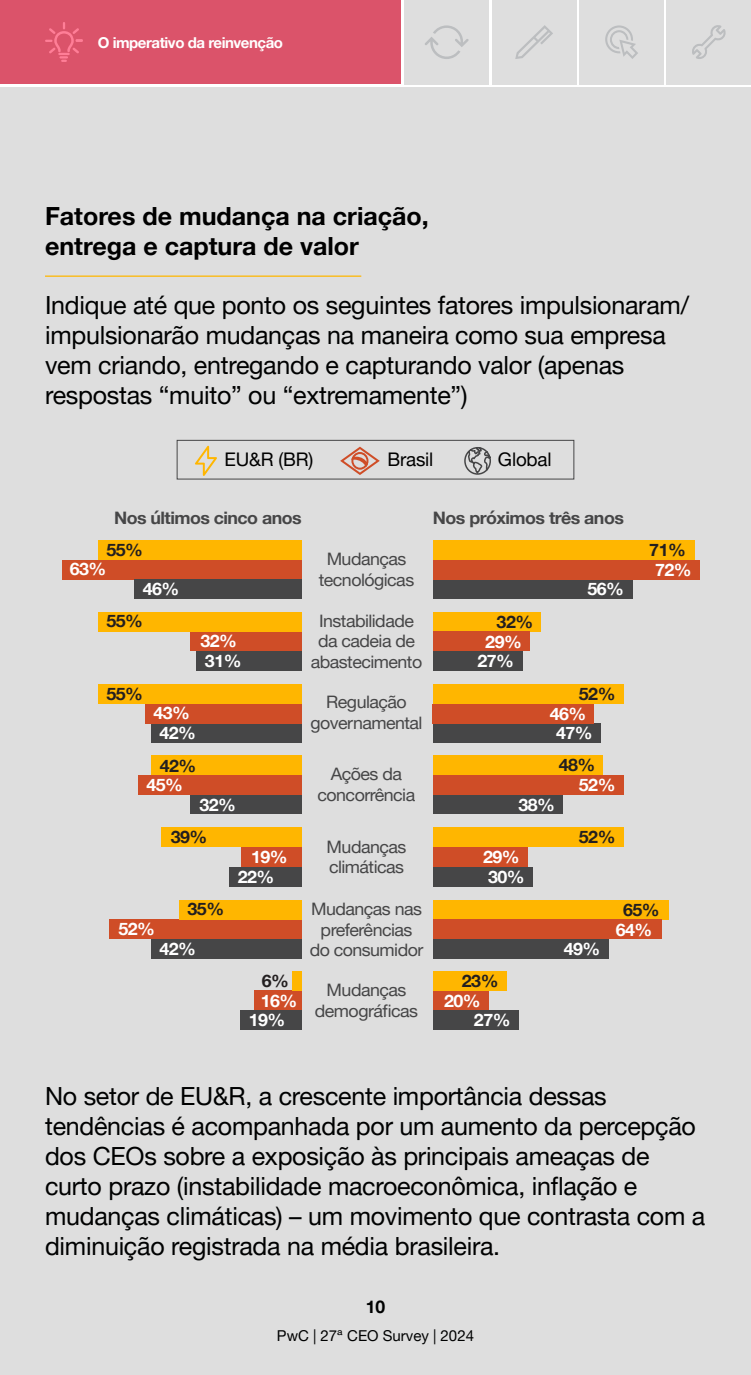
<style>
.page{position:relative;width:751px;height:1375px;background:#fff}
.page>*{position:absolute;margin:0;border:0;box-sizing:border-box;transform-origin:0 0}
.t1{font:25px/30px "Helvetica Neue LT Pro";letter-spacing:-.01em;color:#000101}
.t2{font:700 25px/30px "Helvetica Neue LT Pro";color:#000}
.t3{font:18.75px "Helvetica Neue LT Pro";letter-spacing:-.01em;color:#000}
.t4{font:700 17.5px "Helvetica Neue LT Pro";color:#000}
.t5{font:17.12px/20.6px "Helvetica Neue LT Pro";letter-spacing:-.03em;color:#464647;text-align:center;scale:1.04 1}
.t6{font:700 17.12px "Helvetica Neue";letter-spacing:-.03em;color:#fff;scale:1.04 1}
.t7{font:700 17.12px "Helvetica Neue";letter-spacing:-.03em;color:#231f20;scale:1.04 1}
.t8{font:700 17.12px "Helvetica Neue";letter-spacing:-.03em;color:#464647;scale:1.04 1}
.t9{font:700 15px "Helvetica Neue LT Pro";letter-spacing:-.03em;color:#fff}
.t10{font:15px "Helvetica Neue LT Pro";color:#000101}
</style>
<div class="page">
<div style="left:0;top:0;width:401px;height:84px;background:#db536a"></div>
<div style="left:579px;top:0;width:84px;height:84px;background:#dedede"></div>
<div style="left:666px;top:0;width:84px;height:84px;background:#dedede"></div>
<div style="left:491px;top:0;width:85px;height:84px;background:#dedede"></div>
<div style="left:404px;top:0;width:84px;height:84px;background:#dedede"></div>
<svg style="left:515px;top:25px;width:37px;height:34px"></svg>
<svg style="left:45px;top:22px;width:38px;height:40px"></svg>
<svg style="left:425px;top:25px;width:43px;height:34px"></svg>
<svg style="left:605px;top:25px;width:32px;height:34px"></svg>
<svg style="left:692px;top:25px;width:34px;height:34px"></svg>
<div style="left:0;top:87px;width:750px;height:1288px;background:#dedede"></div>
<hr style="left:45px;top:276px;width:316px;height:1px;background:#ffb600">
<div style="left:98px;top:540px;width:203px;height:20px;background:#ffb600"></div>
<div style="left:62px;top:560px;width:239px;height:19px;background:#cf4d27"></div>
<div style="left:134px;top:579px;width:167px;height:20px;background:#464647"></div>
<div style="left:432px;top:579px;width:200px;height:20px;background:#464647"></div>
<div style="left:195px;top:651px;width:106px;height:20px;background:#464647"></div>
<div style="left:432px;top:651px;width:90px;height:20px;background:#464647"></div>
<div style="left:190px;top:632px;width:111px;height:19px;background:#cf4d27"></div>
<div style="left:98px;top:612px;width:203px;height:20px;background:#ffb600"></div>
<div style="left:151px;top:723px;width:150px;height:20px;background:#464647"></div>
<div style="left:432px;top:723px;width:167px;height:20px;background:#464647"></div>
<div style="left:151px;top:939px;width:150px;height:20px;background:#464647"></div>
<div style="left:240px;top:1010px;width:61px;height:20px;background:#464647"></div>
<div style="left:145px;top:704px;width:156px;height:19px;background:#cf4d27"></div>
<div style="left:190px;top:795px;width:111px;height:19px;background:#464647"></div>
<div style="left:138px;top:775px;width:163px;height:20px;background:#cf4d27"></div>
<div style="left:228px;top:867px;width:73px;height:20px;background:#464647"></div>
<div style="left:240px;top:847px;width:61px;height:20px;background:#cf4d27"></div>
<div style="left:98px;top:684px;width:203px;height:20px;background:#ffb600"></div>
<div style="left:151px;top:755px;width:150px;height:20px;background:#ffb600"></div>
<div style="left:161px;top:827px;width:140px;height:20px;background:#ffb600"></div>
<div style="left:109px;top:919px;width:192px;height:20px;background:#cf4d27"></div>
<div style="left:179px;top:900px;width:122px;height:19px;background:#ffb600"></div>
<div style="left:254px;top:990px;width:47px;height:20px;background:#cf4d27"></div>
<div style="left:292px;top:971px;width:9px;height:19px;background:#ffb600"></div>
<div style="left:432px;top:612px;width:108px;height:20px;background:#ffb600"></div>
<div style="left:432px;top:632px;width:97px;height:19px;background:#cf4d27"></div>
<div style="left:432px;top:560px;width:267px;height:19px;background:#cf4d27"></div>
<div style="left:432px;top:540px;width:261px;height:20px;background:#ffb600"></div>
<div style="left:432px;top:704px;width:161px;height:20px;background:#cf4d27"></div>
<div style="left:432px;top:684px;width:191px;height:20px;background:#ffb600"></div>
<div style="left:432px;top:795px;width:130px;height:19px;background:#464647"></div>
<div style="left:432px;top:775px;width:191px;height:20px;background:#cf4d27"></div>
<div style="left:432px;top:755px;width:170px;height:20px;background:#ffb600"></div>
<div style="left:432px;top:867px;width:100px;height:19px;background:#464647"></div>
<div style="left:432px;top:1010px;width:86px;height:20px;background:#464647"></div>
<div style="left:432px;top:847px;width:95px;height:20px;background:#cf4d27"></div>
<div style="left:432px;top:828px;width:191px;height:19px;background:#ffb600"></div>
<div style="left:432px;top:990px;width:56px;height:20px;background:#cf4d27"></div>
<div style="left:432px;top:971px;width:74px;height:19px;background:#ffb600"></div>
<div style="left:432px;top:939px;width:175px;height:20px;background:#464647"></div>
<div style="left:432px;top:900px;width:235px;height:19px;background:#ffb600"></div>
<div style="left:432px;top:919px;width:229px;height:20px;background:#cf4d27"></div>
<div style="left:177px;top:440px;width:396px;height:39px;border:1px solid #464647"></div>
<svg style="left:340px;top:447px;width:39px;height:28px"></svg>
<svg style="left:195px;top:446px;width:22px;height:30px"></svg>
<svg style="left:464px;top:447px;width:27px;height:28px"></svg>
<p class="t9" style="left:98px;top:33px;width:187px">O imperativo da reinvenção</p>
<p class="t2" style="left:45px;top:200px;width:385px">Fatores de mudança na criação, entrega e captura de valor</p>
<p class="t1" style="left:45px;top:289px;width:645px">Indique até que ponto os seguintes fatores impulsionaram/ impulsionarão mudanças na maneira como sua empresa vem criando, entregando e capturando valor (apenas respostas “muito” ou “extremamente”)</p>
<p class="t3" style="left:224px;top:448px;width:90px">EU&amp;R (BR)</p>
<p class="t3" style="left:387px;top:448px;width:47px">Brasil</p>
<p class="t3" style="left:497px;top:448px;width:55px">Global</p>
<p class="t8" style="left:114px;top:504px;width:182px">Nos últimos cinco anos</p>
<p class="t8" style="left:432px;top:504px;width:185px">Nos próximos três anos</p>
<p class="t7" style="left:106px;top:536px;width:37px">55%</p>
<p class="t5" style="left:318px;top:548px;width:93px">Mudanças tecnológicas</p>
<p class="t6" style="left:70px;top:556px;width:37px">63%</p>
<p class="t6" style="left:143px;top:576px;width:37px">46%</p>
<p class="t6" style="left:587px;top:576px;width:37px">56%</p>
<p class="t7" style="left:648px;top:537px;width:37px">71%</p>
<p class="t6" style="left:654px;top:556px;width:37px">72%</p>
<p class="t5" style="left:310px;top:610px;width:108px">Instabilidade da cadeia de abastecimento</p>
<p class="t5" style="left:310px;top:691px;width:109px">Regulação governamental</p>
<p class="t5" style="left:317px;top:763px;width:95px">Ações da concorrência</p>
<p class="t5" style="left:326px;top:836px;width:78px;text-align:left">Mudanças climáticas</p>
<p class="t5" style="left:309px;top:898px;width:111px">Mudanças nas preferências do consumidor</p>
<p class="t5" style="left:315px;top:980px;width:101px">Mudanças demográficas</p>
<p class="t7" style="left:106px;top:607px;width:37px">55%</p>
<p class="t7" style="left:496px;top:609px;width:37px">32%</p>
<p class="t6" style="left:485px;top:628px;width:37px">29%</p>
<p class="t6" style="left:200px;top:628px;width:37px">32%</p>
<p class="t6" style="left:477px;top:648px;width:37px">27%</p>
<p class="t6" style="left:205px;top:648px;width:37px">31%</p>
<p class="t7" style="left:106px;top:680px;width:37px">55%</p>
<p class="t7" style="left:578px;top:680px;width:37px">52%</p>
<p class="t6" style="left:549px;top:700px;width:37px">46%</p>
<p class="t6" style="left:153px;top:700px;width:37px">43%</p>
<p class="t6" style="left:159px;top:720px;width:37px">42%</p>
<p class="t6" style="left:555px;top:720px;width:37px">47%</p>
<p class="t7" style="left:558px;top:752px;width:37px">48%</p>
<p class="t6" style="left:578px;top:772px;width:37px">52%</p>
<p class="t7" style="left:159px;top:752px;width:37px">42%</p>
<p class="t6" style="left:146px;top:771px;width:37px">45%</p>
<p class="t6" style="left:199px;top:791px;width:37px">32%</p>
<p class="t6" style="left:518px;top:791px;width:37px">38%</p>
<p class="t7" style="left:170px;top:824px;width:37px">39%</p>
<p class="t7" style="left:578px;top:824px;width:37px">52%</p>
<p class="t6" style="left:251px;top:843px;width:37px">19%</p>
<p class="t6" style="left:482px;top:844px;width:37px">29%</p>
<p class="t6" style="left:487px;top:863px;width:37px">30%</p>
<p class="t6" style="left:238px;top:863px;width:37px">22%</p>
<p class="t7" style="left:187px;top:896px;width:37px">35%</p>
<p class="t7" style="left:622px;top:896px;width:37px">65%</p>
<p class="t6" style="left:615px;top:916px;width:37px">64%</p>
<p class="t6" style="left:118px;top:916px;width:37px">52%</p>
<p class="t6" style="left:563px;top:935px;width:37px">49%</p>
<p class="t6" style="left:159px;top:935px;width:37px">42%</p>
<p class="t7" style="left:261px;top:967px;width:28px">6%</p>
<p class="t6" style="left:261px;top:987px;width:37px">16%</p>
<p class="t7" style="left:461px;top:967px;width:37px">23%</p>
<p class="t6" style="left:444px;top:987px;width:37px">20%</p>
<p class="t6" style="left:248px;top:1007px;width:37px">19%</p>
<p class="t6" style="left:473px;top:1007px;width:37px">27%</p>
<p class="t1" style="left:45px;top:1080px;width:661px">No setor de EU&amp;R, a crescente importância dessas tendências é acompanhada por um aumento da percepção dos CEOs sobre a exposição às principais ameaças de curto prazo (instabilidade macroeconômica, inflação e mudanças climáticas) – um movimento que contrasta com a diminuição registrada na média brasileira.</p>
<p class="t4" style="left:365px;top:1296px;width:21px">10</p>
<p class="t10" style="left:277px;top:1326px;width:198px">PwC | 27ª CEO Survey | 2024</p>
</div>
